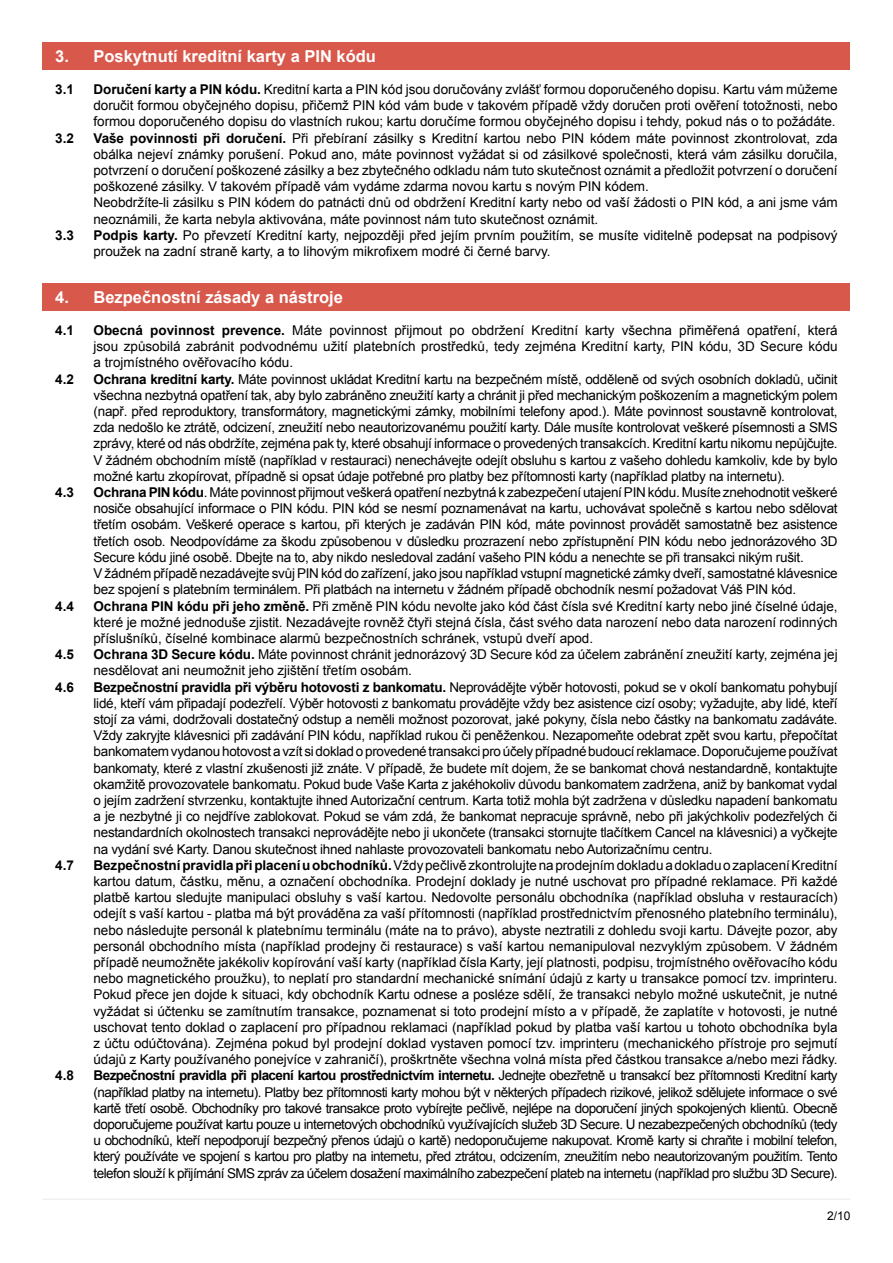
<style>
.page{position:relative;width:893px;height:1263px;background:#fff}
.page>*{position:absolute;margin:0;border:0;box-sizing:border-box;transform-origin:0 0}
.t1{font:700 16.5px "Arial";color:#fff}
.t2{font:13.5px/16.2px "Arial";letter-spacing:-.005em;color:#000;text-align:justify}
.t3{font:700 13.5px "Arial";color:#000}
.t4{font:12px "Arial";color:#000}
.s1{font-weight:700}
</style>
<div class="page">
<hr style="left:43px;top:1198px;width:807px;height:2px;background:#ededed">
<div style="left:43px;top:43px;width:807px;height:27px;background:#d8584b"></div>
<div style="left:43px;top:284px;width:807px;height:27px;background:#d8584b"></div>
<p class="t1" style="left:55px;top:46px;width:322px">3. Poskytnutí kreditní karty a PIN kódu</p>
<p class="t3" style="left:55px;top:80px;width:20px">3.1</p>
<p class="t2" style="left:94px;top:81px;width:746px"><span class="s1">Doručení karty a PIN kódu.</span> Kreditní karta a PIN kód jsou doručovány zvlášť formou doporučeného dopisu. Kartu vám můžeme doručit formou obyčejného dopisu, přičemž PIN kód vám bude v takovém případě vždy doručen proti ověření totožnosti, nebo formou doporučeného dopisu do vlastních rukou; kartu doručíme formou obyčejného dopisu i tehdy, pokud nás o to požádáte.</p>
<p class="t3" style="left:55px;top:129px;width:20px">3.2</p>
<p class="t2" style="left:94px;top:130px;width:746px;text-align:left"><span class="s1">Vaše povinnosti při doručení.</span> Při přebíraní zásilky s Kreditní kartou nebo PIN kódem máte povinnost zkontrolovat, zda obálka nejeví známky porušení. Pokud ano, máte povinnost vyžádat si od zásilkové společnosti, která vám zásilku doručila, potvrzení o doručení poškozené zásilky a bez zbytečného odkladu nám tuto skutečnost oznámit a předložit potvrzení o doručení poškozené zásilky. V takovém případě vám vydáme zdarma novou kartu s novým PIN kódem.<br>Neobdržíte-li zásilku s PIN kódem do patnácti dnů od obdržení Kreditní karty nebo od vaší žádosti o PIN kód, a ani jsme vám neoznámili, že karta nebyla aktivována, máte povinnost nám tuto skutečnost oznámit.</p>
<p class="t3" style="left:55px;top:226px;width:20px">3.3</p>
<p class="t2" style="left:94px;top:227px;width:746px"><span class="s1">Podpis karty.</span> Po převzetí Kreditní karty, nejpozději před jejím prvním použitím, se musíte viditelně podepsat na podpisový proužek na zadní straně karty, a to lihovým mikrofixem modré či černé barvy.</p>
<p class="t1" style="left:55px;top:287px;width:289px">4. Bezpečnostní zásady a nástroje</p>
<p class="t3" style="left:55px;top:321px;width:20px">4.1</p>
<p class="t2" style="left:94px;top:322px;width:746px"><span class="s1">Obecná povinnost prevence.</span> Máte povinnost přijmout po obdržení Kreditní karty všechna přiměřená opatření, která jsou způsobilá zabránit podvodnému užití platebních prostředků, tedy zejména Kreditní karty, PIN kódu, 3D Secure kódu a trojmístného ověřovacího kódu.</p>
<p class="t3" style="left:55px;top:370px;width:20px">4.2</p>
<p class="t2" style="left:94px;top:371px;width:746px"><span class="s1">Ochrana kreditní karty.</span> Máte povinnost ukládat Kreditní kartu na bezpečném místě, odděleně od svých osobních dokladů, učinit všechna nezbytná opatření tak, aby bylo zabráněno zneužití karty a chránit ji před mechanickým poškozením a magnetickým polem (např. před reproduktory, transformátory, magnetickými zámky, mobilními telefony apod.). Máte povinnost soustavně kontrolovat, zda nedošlo ke ztrátě, odcizení, zneužití nebo neautorizovanému použití karty. Dále musíte kontrolovat veškeré písemnosti a SMS zprávy, které od nás obdržíte, zejména pak ty, které obsahují informace o provedených transakcích. Kreditní kartu nikomu nepůjčujte.<br>V žádném obchodním místě (například v restauraci) nenechávejte odejít obsluhu s kartou z vašeho dohledu kamkoliv, kde by bylo možné kartu zkopírovat, případně si opsat údaje potřebné pro platby bez přítomnosti karty (například platby na internetu).</p>
<p class="t3" style="left:55px;top:483px;width:20px">4.3</p>
<p class="t2" style="left:94px;top:484px;width:746px;text-align:left"><span class="s1">Ochrana PIN kódu</span>. Máte povinnost přijmout veškerá opatření nezbytná k zabezpečení utajení PIN kódu. Musíte znehodnotit veškeré nosiče obsahující informace o PIN kódu. PIN kód se nesmí poznamenávat na kartu, uchovávat společně s kartou nebo sdělovat třetím osobám. Veškeré operace s kartou, při kterých je zadáván PIN kód, máte povinnost provádět samostatně bez asistence třetích osob. Neodpovídáme za škodu způsobenou v důsledku prozrazení nebo zpřístupnění PIN kódu nebo jednorázového 3D Secure kódu jiné osobě. Dbejte na to, aby nikdo nesledoval zadání vašeho PIN kódu a nenechte se při transakci nikým rušit.<br>V žádném případě nezadávejte svůj PIN kód do zařízení, jako jsou například vstupní magnetické zámky dveří, samostatné klávesnice bez spojení s platebním terminálem. Při platbách na internetu v žádném případě obchodník nesmí požadovat Váš PIN kód.</p>
<p class="t3" style="left:55px;top:597px;width:20px">4.4</p>
<p class="t2" style="left:94px;top:598px;width:746px"><span class="s1">Ochrana PIN kódu při jeho změně.</span> Při změně PIN kódu nevolte jako kód část čísla své Kreditní karty nebo jiné číselné údaje, které je možné jednoduše zjistit. Nezadávejte rovněž čtyři stejná čísla, část svého data narození nebo data narození rodinných příslušníků, číselné kombinace alarmů bezpečnostních schránek, vstupů dveří apod.</p>
<p class="t3" style="left:55px;top:645px;width:20px">4.5</p>
<p class="t2" style="left:94px;top:646px;width:746px"><span class="s1">Ochrana 3D Secure kódu.</span> Máte povinnost chránit jednorázový 3D Secure kód za účelem zabránění zneužití karty, zejména jej nesdělovat ani neumožnit jeho zjištění třetím osobám.</p>
<p class="t3" style="left:55px;top:678px;width:20px">4.6</p>
<p class="t2" style="left:94px;top:679px;width:746px"><span class="s1">Bezpečnostní pravidla při výběru hotovosti z bankomatu.</span> Neprovádějte výběr hotovosti, pokud se v okolí bankomatu pohybují lidé, kteří vám připadají podezřelí. Výběr hotovosti z bankomatu provádějte vždy bez asistence cizí osoby; vyžadujte, aby lidé, kteří stojí za vámi, dodržovali dostatečný odstup a neměli možnost pozorovat, jaké pokyny, čísla nebo částky na bankomatu zadáváte.<br>Vždy zakryjte klávesnici při zadávání PIN kódu, například rukou či peněženkou. Nezapomeňte odebrat zpět svou kartu, přepočítat bankomatem vydanou hotovost avzít si doklad oprovedené transakci pro účely případné budoucí reklamace. Doporučujeme používat bankomaty, které z vlastní zkušenosti již znáte. V případě, že budete mít dojem, že se bankomat chová nestandardně, kontaktujte okamžitě provozovatele bankomatu. Pokud bude Vaše Karta z jakéhokoliv důvodu bankomatem zadržena, aniž by bankomat vydal o jejím zadržení stvrzenku, kontaktujte ihned Autorizační centrum. Karta totiž mohla být zadržena v důsledku napadení bankomatu a je nezbytné ji co nejdříve zablokovat. Pokud se vám zdá, že bankomat nepracuje správně, nebo při jakýchkoliv podezřelých či nestandardních okolnostech transakci neprovádějte nebo ji ukončete (transakci stornujte tlačítkem Cancel na klávesnici) a vyčkejte na vydání své Karty. Danou skutečnost ihned nahlaste provozovateli bankomatu nebo Autorizačnímu centru.</p>
<p class="t3" style="left:55px;top:856px;width:20px">4.7</p>
<p class="t2" style="left:94px;top:857px;width:746px"><span class="s1">Bezpečnostní pravidla při placení uobchodníků.</span> Vždy pečlivě zkontrolujte naprodejním dokladu adokladu ozaplacení Kreditní kartou datum, částku, měnu, a označení obchodníka. Prodejní doklady je nutné uschovat pro případné reklamace. Při každé platbě kartou sledujte manipulaci obsluhy s vaší kartou. Nedovolte personálu obchodníka (například obsluha v restauracích) odejít s vaší kartou - platba má být prováděna za vaší přítomnosti (například prostřednictvím přenosného platebního terminálu), nebo následujte personál k platebnímu terminálu (máte na to právo), abyste neztratili z dohledu svoji kartu. Dávejte pozor, aby personál obchodního místa (například prodejny či restaurace) s vaší kartou nemanipuloval nezvyklým způsobem. V žádném případě neumožněte jakékoliv kopírování vaší karty (například čísla Karty, její platnosti, podpisu, trojmístného ověřovacího kódu nebo magnetického proužku), to neplatí pro standardní mechanické snímání údajů z karty u transakce pomocí tzv. imprinteru.<br>Pokud přece jen dojde k situaci, kdy obchodník Kartu odnese a posléze sdělí, že transakci nebylo možné uskutečnit, je nutné vyžádat si účtenku se zamítnutím transakce, poznamenat si toto prodejní místo a v případě, že zaplatíte v hotovosti, je nutné uschovat tento doklad o zaplacení pro případnou reklamaci (například pokud by platba vaší kartou u tohoto obchodníka byla z účtu odúčtována). Zejména pokud byl prodejní doklad vystaven pomocí tzv. imprinteru (mechanického přístroje pro sejmutí údajů z Karty používaného ponejvíce v zahraničí), proškrtněte všechna volná místa před částkou transakce a/nebo mezi řádky.</p>
<p class="t3" style="left:55px;top:1066px;width:20px">4.8</p>
<p class="t2" style="left:94px;top:1068px;width:746px"><span class="s1">Bezpečnostní pravidla při placení kartou prostřednictvím internetu.</span> Jednejte obezřetně u transakcí bez přítomnosti Kreditní karty (například platby na internetu). Platby bez přítomnosti karty mohou být v některých případech rizikové, jelikož sdělujete informace o své kartě třetí osobě. Obchodníky pro takové transakce proto vybírejte pečlivě, nejlépe na doporučení jiných spokojených klientů. Obecně doporučujeme používat kartu pouze u internetových obchodníků využívajících služeb 3D Secure. U nezabezpečených obchodníků (tedy u obchodníků, kteří nepodporují bezpečný přenos údajů o kartě) nedoporučujeme nakupovat. Kromě karty si chraňte i mobilní telefon, který používáte ve spojení s kartou pro platby na internetu, před ztrátou, odcizením, zneužitím nebo neautorizovaným použitím. Tento telefon slouží k přijímání SMS zpráv za účelem dosažení maximálního zabezpečení plateb na internetu (například pro službu 3D Secure).</p>
<p class="t4" style="left:827px;top:1208px;width:25px">2/10</p>
</div>
